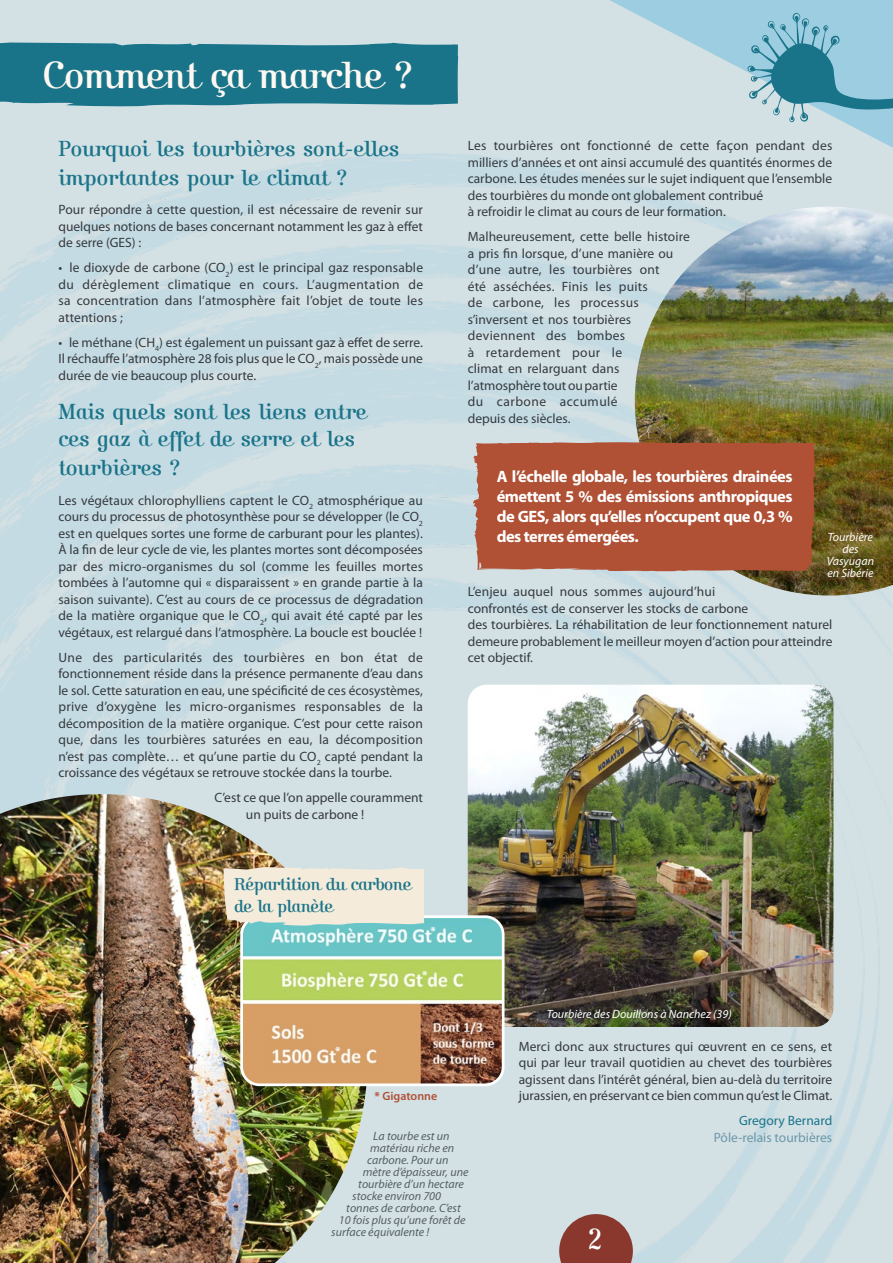
<style>
.page{position:relative;width:893px;height:1263px;background:#d3e1e5}
.page>*{position:absolute;margin:0;border:0;box-sizing:border-box;transform-origin:0 0}
.t1{font:39px "Kursivschrift LT Stehend";letter-spacing:-.025em;color:#fdf8f2}
.t2{font:30px "Kursivschrift LT Stehend";color:#fff}
.t3{font:22.5px/27.9px "Kursivschrift LT Stehend";color:#1a7489}
.t4{font:18px/21.6px "Kursivschrift LT Stehend";letter-spacing:-.025em;color:#1a7489}
.t5{font:700 16.5px/19.8px "Myriad Pro";letter-spacing:-.03em;color:#fff;text-align:justify}
.t6{font:13.5px/16.5px "Myriad Pro";color:#353a3f;text-align:justify}
.t7{font:13.5px "Myriad Pro";color:#6e97a8}
.t8{font:13.5px "Myriad Pro";color:#1a7489}
.t9{font:italic 12px "Myriad Pro";color:#565e64}
.t10{font:italic 12px/12px "Myriad Pro";color:#fff;text-align:center}
.t11{font:600 12px "Myriad Pro";color:#b05035}
.t12{font:700 12px "Myriad Pro";color:#fff}
.s1{font-weight:700}
</style>
<div class="page">
<img style="left:0;top:154px;width:893px;height:1109px">
<img style="left:468px;top:685px;width:365px;height:342px">
<img style="left:635px;top:207px;width:258px;height:388px">
<svg style="left:559px;top:1214px;width:74px;height:49px"></svg>
<svg style="left:0;top:42px;width:458px;height:65px;background:#277c8f"></svg>
<svg style="left:610px;top:0;width:283px;height:148px"></svg>
<img style="left:0;top:794px;width:367px;height:469px">
<div style="left:472px;top:442px;width:345px;height:129px;background:#b05035"></div>
<img style="left:242px;top:917px;width:261px;height:168px">
<div style="left:240px;top:915px;width:264px;height:171px;border:3px solid #fff;border-radius:18px"></div>
<svg style="left:223px;top:866px;width:201px;height:60px;background:#ebe4d5"></svg>
<h1 class="t1" style="left:43px;top:52px;width:372px">Comment ça marche ?</h1>
<h3 class="t3" style="left:58px;top:135px;width:342px;line-height:28.8px">Pourquoi les tourbières sont-elles importantes pour le climat ?</h3>
<p class="t6" style="left:58px;top:201px;width:366px">Pour répondre à cette question, il est nécessaire de revenir sur quelques notions de bases concernant notamment les gaz à effet de serre (GES) :</p>
<p class="t6" style="left:58px;top:259px;width:366px">• le dioxyde de carbone (CO<sub>2</sub>) est le principal gaz responsable du dérèglement climatique en cours. L’augmentation de sa concentration dans l’atmosphère fait l’objet de toute les attentions ;</p>
<p class="t6" style="left:58px;top:334px;width:366px">• le méthane (CH<sub>4</sub>) est également un puissant gaz à effet de serre.<br>Il réchauffe l’atmosphère 28 fois plus que le CO<sub>2</sub>, mais possède une durée de vie beaucoup plus courte.</p>
<h3 class="t3" style="left:58px;top:398px;width:310px">Mais quels sont les liens entre ces gaz à effet de serre et les tourbières ?</h3>
<p class="t6" style="left:58px;top:491px;width:366px">Les végétaux chlorophylliens captent le CO<sub>2</sub> atmosphérique au cours du processus de photosynthèse pour se développer (le CO<sub>2 </sub>est en quelques sortes une forme de carburant pour les plantes).<br>À la fin de leur cycle de vie, les plantes mortes sont décomposées par des micro-organismes du sol (comme les feuilles mortes tombées à l’automne qui « disparaissent » en grande partie à la saison suivante). C’est au cours de ce processus de dégradation de la matière organique que le CO<sub>2</sub>, qui avait été capté par les végétaux, est relargué dans l’atmosphère. La boucle est bouclée !</p>
<p class="t6" style="left:58px;top:648px;width:366px">Une des particularités des tourbières en bon état de fonctionnement réside dans la présence permanente d’eau dans le sol. Cette saturation en eau, une spécificité de ces écosystèmes, prive d’oxygène les micro-organismes responsables de la décomposition de la matière organique. C’est pour cette raison que, dans les tourbières saturées en eau, la décomposition n’est pas complète… et qu’une partie du CO<sub>2</sub> capté pendant la croissance des végétaux se retrouve stockée dans la tourbe.</p>
<p class="t6" style="left:246px;top:789px;width:179px;text-indent:-31px">C’est ce que l’on appelle couramment un puits de carbone !</p>
<h3 class="t4" style="left:234px;top:874px;width:179px">Répartition du carbone de la planète</h3>
<p class="t12" style="left:430px;top:923px;width:7px">*</p>
<p class="t12" style="left:422px;top:967px;width:7px">*</p>
<p class="t6" style="left:468px;top:137px;width:366px;text-align:left">Les tourbières ont fonctionné de cette façon pendant des milliers d’années et ont ainsi accumulé des quantités énormes de carbone. Les études menées sur le sujet indiquent que l’ensemble des tourbières du monde ont globalement contribué<br>à refroidir le climat au cours de leur formation.</p>
<p class="t6" style="left:468px;top:228px;width:224px;text-align:left">Malheureusement, cette belle histoire a pris fin lorsque, d’une manière ou d’une autre, les tourbières ont<br>été asséchées. Finis les puits<br>de carbone, les processus s’inversent et nos tourbières deviennent des bombes<br>à retardement pour le<br>climat en relarguant dans l’atmosphère tout ou partie<br>du carbone accumulé<br>depuis des siècles.</p>
<p class="t5" style="left:497px;top:466px;width:297px">A l’échelle globale, les tourbières drainées émettent 5 % des émissions anthropiques de GES, alors qu’elles n’occupent que 0,3 % des terres émergées.</p>
<p class="t10" style="left:827px;top:531px;width:49px">Tourbière des<br>Vasyugan en Sibérie</p>
<p class="t6" style="left:468px;top:583px;width:366px;text-align:left">L’enjeu auquel nous sommes aujourd’hui<br>confrontés est de conserver les stocks de carbone<br>des tourbières. La réhabilitation de leur fonctionnement naturel demeure probablement le meilleur moyen d’action pour atteindre cet objectif.</p>
<p class="t10" style="left:547px;top:1008px;width:187px">Tourbière des Douillons à Nanchez (39)</p>
<p class="t12" style="left:335px;top:1043px;width:7px">*</p>
<p class="t11" style="left:375px;top:1088px;width:64px"><span class="s1">*</span> Gigatonne</p>
<p class="t9" style="left:373px;top:1128px;width:78px">La tourbe est un</p>
<p class="t9" style="left:370px;top:1140px;width:85px">matériau riche en</p>
<p class="t9" style="left:367px;top:1152px;width:83px">carbone. Pour un</p>
<p class="t9" style="left:363px;top:1164px;width:107px">mètre d’épaisseur, une</p>
<p class="t9" style="left:358px;top:1176px;width:107px">tourbière d’un hectare</p>
<p class="t9" style="left:352px;top:1188px;width:90px">stocke environ 700</p>
<p class="t9" style="left:346px;top:1200px;width:116px">tonnes de carbone. C’est</p>
<p class="t9" style="left:339px;top:1212px;width:128px">10 fois plus qu’une forêt de</p>
<p class="t9" style="left:331px;top:1224px;width:100px">surface équivalente !</p>
<p class="t6" style="left:519px;top:1037px;width:315px">Merci donc aux structures qui œuvrent en ce sens, et qui par leur travail quotidien au chevet des tourbières agissent dans l’intérêt général, bien au-delà du territoire jurassien, en préservant ce bien commun qu’est le Climat.</p>
<p class="t8" style="left:739px;top:1112px;width:95px">Gregory Bernard</p>
<p class="t7" style="left:714px;top:1129px;width:120px">Pôle-relais tourbières</p>
<h2 class="t2" style="left:587px;top:1222px;width:17px">2</h2>
</div>
